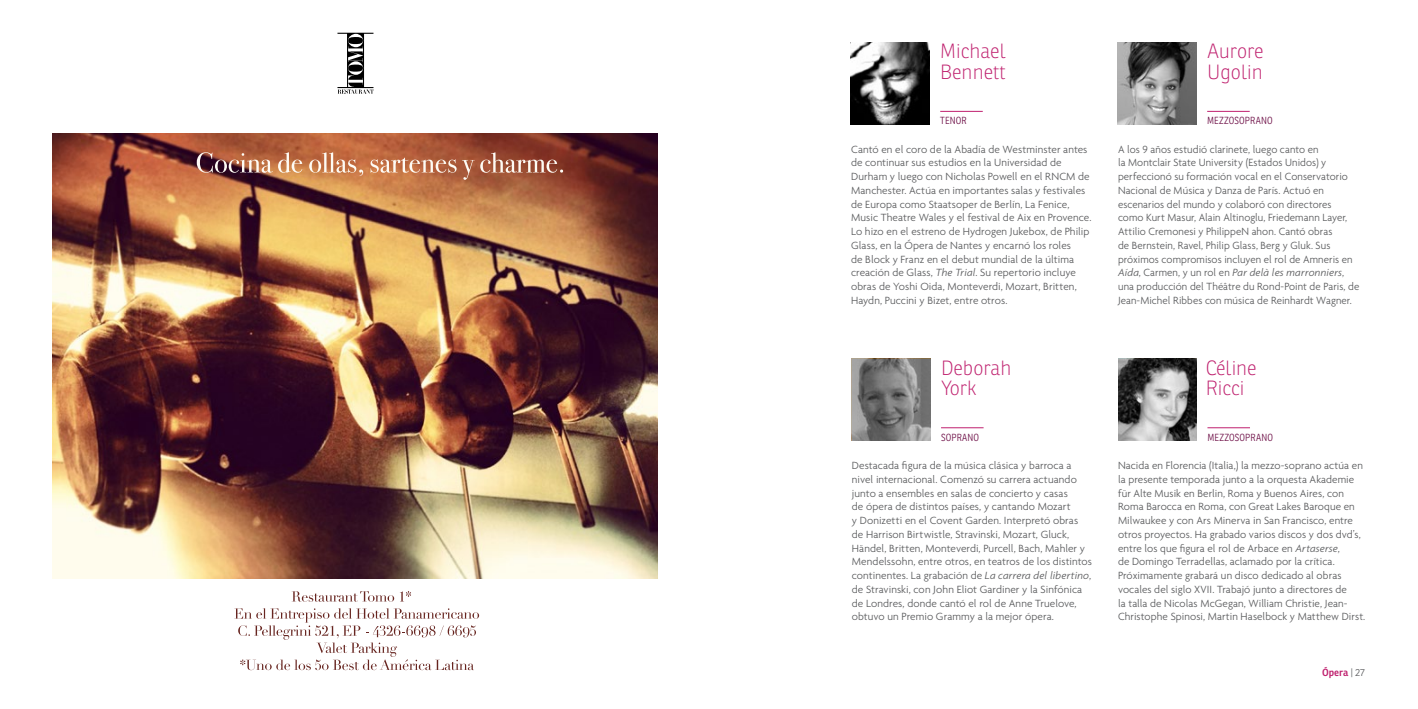
<style>
.page{position:relative;width:1418px;height:709px;background:#fff}
.page>*{position:absolute;margin:0;border:0;box-sizing:border-box;transform-origin:0 0}
.t1{font:100 20px/20px "Ronnia";color:#bf206e}
.t2{font:300 11.25px/13.8px "Agenda";letter-spacing:.005em;color:#58595b}
.t3{font:300 10px "Ronnia Cond";letter-spacing:.015em;color:#6c0d45}
.t4{font:600 10px "Ronnia";color:#bf206e}
.s1{font-style:italic}
.s2{font-weight:300;color:#58595b}
</style>
<div class="page">
<hr style="left:1207px;top:111px;width:42px;height:1px;background:#bf206e">
<hr style="left:1207px;top:427px;width:42px;height:1px;background:#bf206e">
<img style="left:1118px;top:359px;width:78px;height:81px">
<img style="left:1117px;top:43px;width:79px;height:81px">
<hr style="left:941px;top:427px;width:42px;height:1px;background:#bf206e">
<img style="left:851px;top:359px;width:79px;height:81px">
<svg style="left:292px;top:591px;width:102px;height:10px"></svg>
<svg style="left:400px;top:591px;width:11px;height:10px"></svg>
<svg style="left:234px;top:608px;width:245px;height:62px"></svg>
<svg style="left:337px;top:33px;width:36px;height:61px"></svg>
<img style="left:52px;top:134px;width:605px;height:444px">
<svg style="left:197px;top:152px;width:105px;height:21px;background:#ab735f"></svg>
<svg style="left:309px;top:152px;width:54px;height:24px"></svg>
<svg style="left:370px;top:158px;width:86px;height:15px"></svg>
<svg style="left:462px;top:152px;width:101px;height:28px;background:#a7644e"></svg>
<hr style="left:940px;top:111px;width:42px;height:1px;background:#bf206e">
<img style="left:850px;top:43px;width:79px;height:81px">
<h1 class="t1" style="left:940px;top:41px;width:67px">Michael<br>Bennett</h1>
<p class="t3" style="left:940px;top:115px;width:28px">TENOR</p>
<p class="t2" style="left:851px;top:142px;width:242px">Cantó en el coro de la Abadía de Westminster antes de continuar sus estudios en la Universidad de Durham y luego con Nicholas Powell en el RNCM de Manchester. Actúa en importantes salas y festivales de Europa como Staatsoper de Berlín, La Fenice, Music Theatre Wales y el festival de Aix en Provence.<br>Lo hizo en el estreno de Hydrogen Jukebox, de Philip Glass, en la Ópera de Nantes y encarnó los roles<br>de Block y Franz en el debut mundial de la última creación de Glass, <span class="s1">The Trial</span>. Su repertorio incluye obras de Yoshi Oida, Monteverdi, Mozart, Britten, Haydn, Puccini y Bizet, entre otros.</p>
<h1 class="t1" style="left:941px;top:358px;width:72px">Deborah<br>York</h1>
<p class="t3" style="left:941px;top:431px;width:40px">SOPRANO</p>
<p class="t2" style="left:852px;top:458px;width:242px">Destacada figura de la música clásica y barroca a nivel internacional. Comenzó su carrera actuando junto a ensembles en salas de concierto y casas<br>de ópera de distintos países, y cantando Mozart<br>y Donizetti en el Covent Garden. Interpretó obras de Harrison Birtwistle, Stravinski, Mozart, Gluck, Händel, Britten, Monteverdi, Purcell, Bach, Mahler y Mendelssohn, entre otros, en teatros de los distintos continentes. La grabación de <span class="s1">La carrera del libertino</span>, de Stravinski, con John Eliot Gardiner y la Sinfónica de Londres, donde cantó el rol de Anne Truelove, obtuvo un Premio Grammy a la mejor ópera.</p>
<h1 class="t1" style="left:1207px;top:41px;width:58px">Aurore<br>Ugolin</h1>
<p class="t3" style="left:1207px;top:115px;width:67px">MEZZOSOPRANO</p>
<p class="t2" style="left:1118px;top:142px;width:243px">A los 9 años estudió clarinete, luego canto en<br>la Montclair State University (Estados Unidos) y perfeccionó su formación vocal en el Conservatorio Nacional de Música y Danza de París. Actuó en escenarios del mundo y colaboró con directores como Kurt Masur, Alain Altinoglu, Friedemann Layer, Attilio Cremonesi y PhilippeN ahon. Cantó obras<br>de Bernstein, Ravel, Philip Glass, Berg y Gluk. Sus próximos compromisos incluyen el rol de Amneris en <span class="s1">Aída</span>, Carmen, y un rol en <span class="s1">Par delà les marronniers</span>, una producción del Théâtre du Rond-Point de Paris, de Jean-Michel Ribbes con música de Reinhardt Wagner.</p>
<h1 class="t1" style="left:1205px;top:358px;width:53px">Céline<br>Ricci</h1>
<p class="t3" style="left:1207px;top:431px;width:67px">MEZZOSOPRANO</p>
<p class="t2" style="left:1118px;top:458px;width:249px">Nacida en Florencia (Italia,) la mezzo-soprano actúa en la presente temporada junto a la orquesta Akademie für Alte Musik en Berlin, Roma y Buenos Aires, con Roma Barocca en Roma, con Great Lakes Baroque en Milwaukee y con Ars Minerva in San Francisco, entre otros proyectos. Ha grabado varios discos y dos dvd’s, entre los que figura el rol de Arbace en <span class="s1">Artaserse</span>,<br>de Domingo Terradellas, aclamado por la crítica.<br>Próximamente grabará un disco dedicado al obras vocales del siglo XVII. Trabajó junto a directores de<br>la talla de Nicolas McGegan, William Christie, Jean-Christophe Spinosi, Martin Haselbock y Matthew Dirst.</p>
<p class="t4" style="left:1322px;top:666px;width:44px">Ópera <span class="s2">| 27</span></p>
</div>
